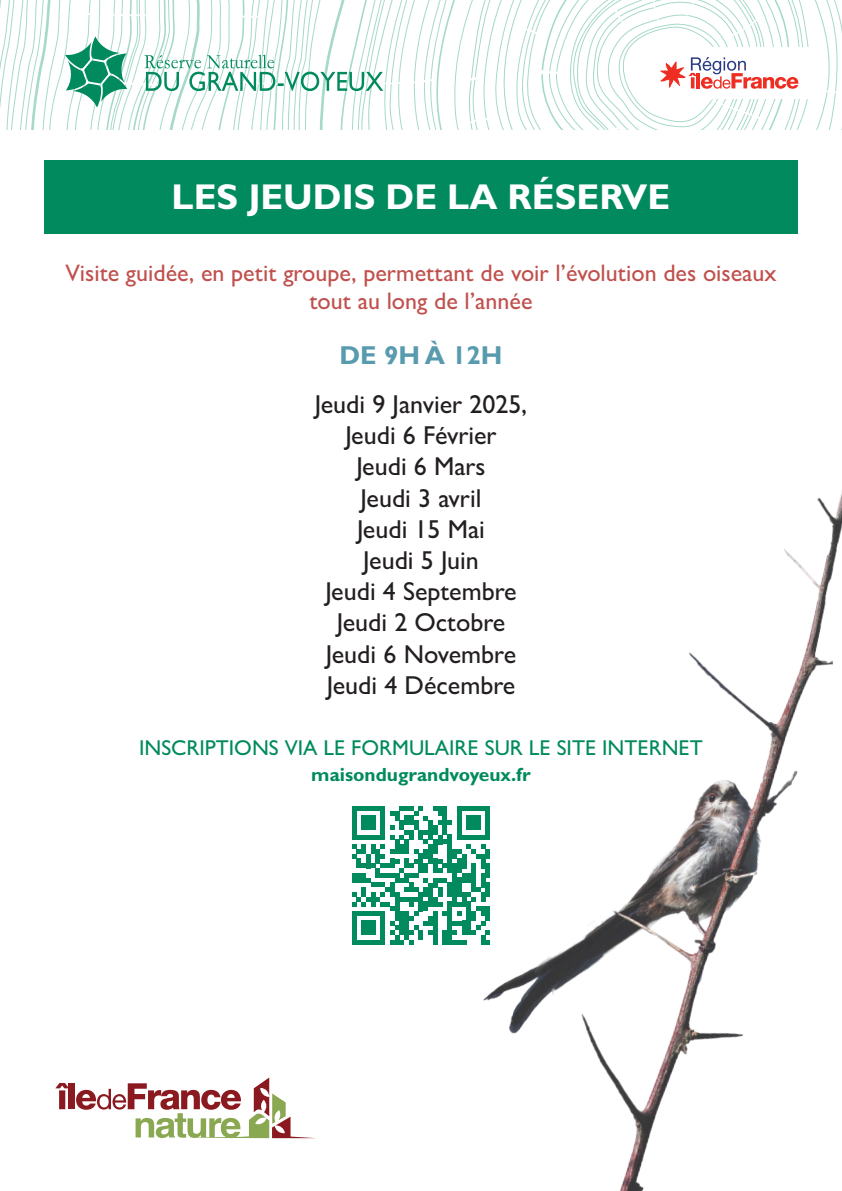
<style>
.page{position:relative;width:842px;height:1191px;background:#fff}
.page>*{position:absolute;margin:0;border:0;box-sizing:border-box;transform-origin:0 0}
.t1{font:700 36px "Gill Sans Std";color:#fff}
.t2{font:500 26px "Gill Sans";color:#231f20}
.t3{font:700 26px "Gill Sans Std";color:#589bae}
.t4{font:500 24px/28.8px "Gill Sans";color:#c0504d;text-align:center}
.t5{font:500 21.6px "Gill Sans";color:#008a5e}
.t6{font:700 19.2px "Gill Sans Std";color:#008a5e}
</style>
<div class="page">
<svg style="left:0;top:0;width:29px;height:130px"></svg>
<svg style="left:42px;top:0;width:60px;height:130px"></svg>
<svg style="left:136px;top:0;width:19px;height:130px"></svg>
<svg style="left:166px;top:0;width:676px;height:130px"></svg>
<svg style="left:65px;top:36px;width:62px;height:71px"></svg>
<svg style="left:144px;top:55px;width:239px;height:36px"></svg>
<div style="left:639px;top:47px;width:180px;height:52px;background:#fff"></div>
<svg style="left:514px;top:0;width:296px;height:130px"></svg>
<div style="left:44px;top:160px;width:754px;height:74px;background:#008a5e"></div>
<svg style="left:55px;top:1077px;width:261px;height:62px"></svg>
<svg style="left:352px;top:806px;width:97px;height:138px"></svg>
<img style="left:449px;top:492px;width:393px;height:699px">
<p class="t1" style="left:172px;top:176px;width:500px">LES JEUDIS DE LA RÉSERVE</p>
<p class="t4" style="left:65px;top:258px;width:712px">Visite guidée, en petit groupe, permettant de voir l’évolution des oiseaux tout au long de l’année</p>
<p class="t3" style="left:339px;top:340px;width:165px">DE 9H À 12H</p>
<p class="t2" style="left:315px;top:389px;width:214px">Jeudi 9 Janvier 2025,</p>
<p class="t2" style="left:345px;top:420px;width:153px">Jeudi 6 Février</p>
<p class="t2" style="left:356px;top:451px;width:131px">Jeudi 6 Mars</p>
<p class="t2" style="left:361px;top:482px;width:122px">Jeudi 3 avril</p>
<p class="t2" style="left:357px;top:513px;width:129px">Jeudi 15 Mai</p>
<p class="t2" style="left:363px;top:545px;width:117px">Jeudi 5 Juin</p>
<p class="t2" style="left:325px;top:576px;width:193px">Jeudi 4 Septembre</p>
<p class="t2" style="left:337px;top:607px;width:170px">Jeudi 2 Octobre</p>
<p class="t2" style="left:326px;top:638px;width:192px">Jeudi 6 Novembre</p>
<p class="t2" style="left:327px;top:669px;width:190px">Jeudi 4 Décembre</p>
<p class="t5" style="left:139px;top:734px;width:565px">INSCRIPTIONS VIA LE FORMULAIRE SUR LE SITE INTERNET</p>
<p class="t6" style="left:311px;top:763px;width:221px">maisondugrandvoyeux.fr</p>
</div>
